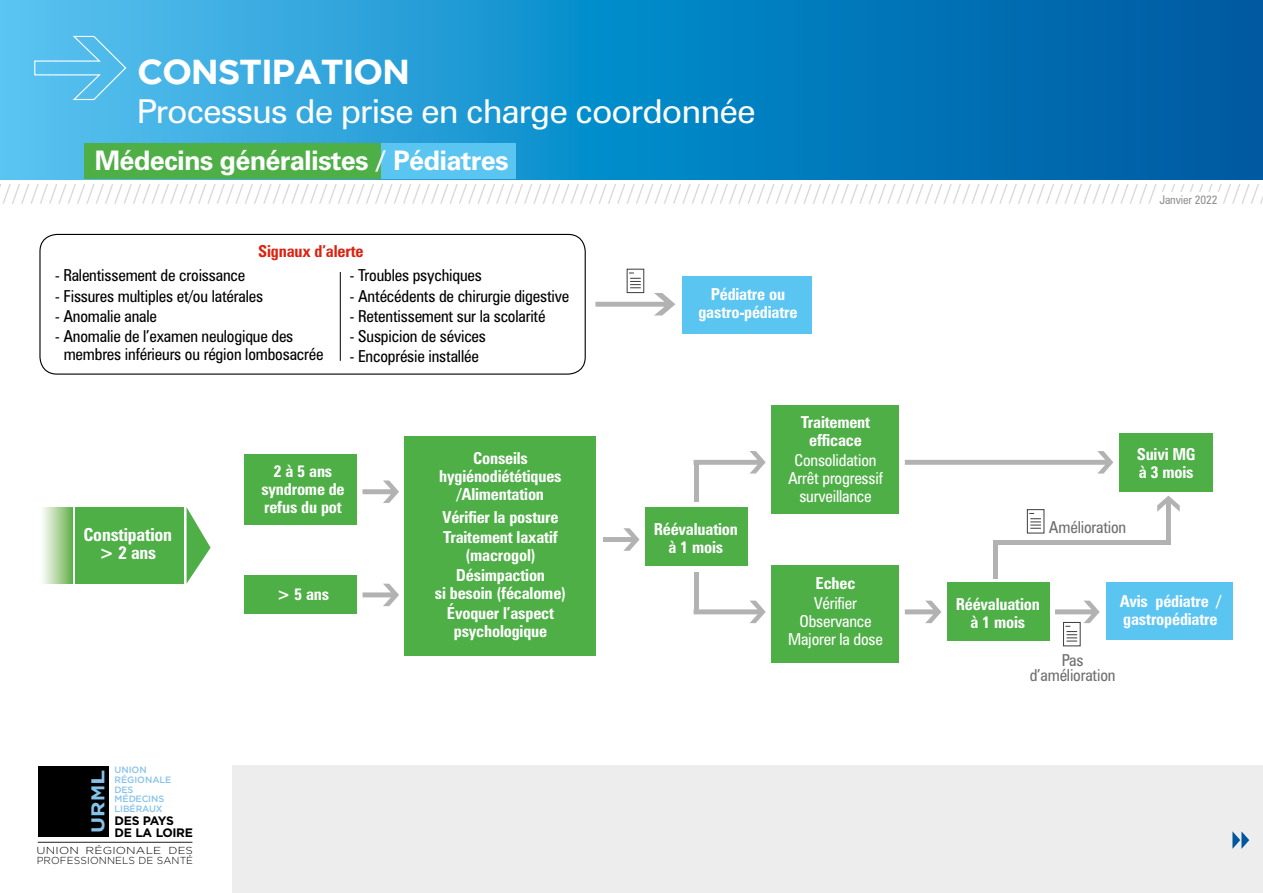
<style>
.page{position:relative;width:1263px;height:893px;background:#fff}
.page>*{position:absolute;margin:0;border:0;box-sizing:border-box;transform-origin:0 0}
.t1{font:700 34.5px "Gotham";letter-spacing:-.035em;color:#fff}
.t2{font:33px "Zurich BT";letter-spacing:-.03em;color:#fff}
.t3{font:700 27px "Zurich BT";letter-spacing:-.03em;color:#fff}
.t4{font:700 18.6px "Gotham";color:#86c3eb;scale:1.14 1}
.t5{font:700 condensed 18px/18px "Zurich BT";letter-spacing:-.01em;color:#fff;text-align:center}
.t6{font:700 condensed 16.5px/18px "Zurich BT";letter-spacing:-.01em;color:#fff;text-align:center}
.t7{font:condensed 16.5px/18px "Zurich BT";letter-spacing:-.01em;color:#000}
.t8{font:condensed 16.5px/18px "Zurich BT";letter-spacing:-.01em;color:#fff;text-align:center}
.t9{font:condensed 16.5px/15px "Zurich BT";letter-spacing:-.01em;color:#6f6f6f;text-align:center}
.t10{font:700 condensed 16.5px "Zurich BT";letter-spacing:-.01em;color:#dc2210}
.t11{font:700 12.3px/11.7px "Gotham";letter-spacing:-.035em;color:#000}
.t12{font:condensed 12px "Zurich BT";letter-spacing:-.01em;color:#929292}
.t13{font:300 10.2px/10.4px "Gotham";letter-spacing:.015em;color:#000;scale:1.19 1}
.t14{font:500 9.15px/9.8px "Gotham";letter-spacing:-.005em;color:#86c3eb}
</style>
<div class="page">
<div style="left:682px;top:276px;width:130px;height:58px;background:#5bc5f2"></div>
<svg style="left:595px;top:273px;width:80px;height:42px"></svg>
<div style="left:39px;top:234px;width:547px;height:141px;border:1px solid #000;border-radius:17px"></div>
<div style="left:75px;top:507px;width:109px;height:77px;background:#4faf47"></div>
<svg style="left:187px;top:508px;width:24px;height:75px"></svg>
<svg style="left:43px;top:507px;width:29px;height:77px;background:#afd5a0"></svg>
<div style="left:245px;top:454px;width:112px;height:71px;background:#4faf47"></div>
<div style="left:245px;top:575px;width:112px;height:39px;background:#4faf47"></div>
<div style="left:404px;top:436px;width:191px;height:219px;background:#4faf47"></div>
<svg style="left:362px;top:480px;width:37px;height:23px"></svg>
<hr style="left:340px;top:272px;width:1px;height:89px;background:#000">
<div style="left:645px;top:507px;width:102px;height:59px;background:#4faf47"></div>
<div style="left:772px;top:405px;width:127px;height:108px;background:#4faf47"></div>
<div style="left:772px;top:566px;width:127px;height:97px;background:#4faf47"></div>
<div style="left:1119px;top:433px;width:94px;height:59px;background:#4faf47"></div>
<div style="left:1106px;top:583px;width:126px;height:57px;background:#5bc5f2"></div>
<div style="left:947px;top:583px;width:102px;height:58px;background:#4faf47"></div>
<div style="left:38px;top:766px;width:71px;height:71px;background:#000"></div>
<hr style="left:38px;top:842px;width:154px;height:1px;background:#1e1e1d">
<svg style="left:0;top:0;width:1263px;height:179px;background:#1488c6"></svg>
<div style="left:85px;top:144px;width:296px;height:35px;background:#4faf47"></div>
<div style="left:381px;top:144px;width:134px;height:35px;background:#5bc5f2"></div>
<svg style="left:34px;top:35px;width:93px;height:66px;background:#5cc0ed"></svg>
<svg style="left:0;top:184px;width:1263px;height:20px"></svg>
<div style="left:1156px;top:193px;width:65px;height:12px;background:#fff"></div>
<div style="left:233px;top:765px;width:1030px;height:128px;background:#ededed"></div>
<svg style="left:362px;top:584px;width:37px;height:22px"></svg>
<svg style="left:603px;top:528px;width:36px;height:23px"></svg>
<svg style="left:694px;top:451px;width:72px;height:23px"></svg>
<hr style="left:694px;top:460px;width:4px;height:42px;background:#b2b2b2">
<svg style="left:694px;top:601px;width:72px;height:22px"></svg>
<hr style="left:694px;top:572px;width:4px;height:42px;background:#b2b2b2">
<svg style="left:905px;top:601px;width:36px;height:22px"></svg>
<svg style="left:905px;top:451px;width:208px;height:23px"></svg>
<svg style="left:1055px;top:601px;width:45px;height:41px"></svg>
<svg style="left:1157px;top:496px;width:23px;height:49px"></svg>
<div style="left:998px;top:540px;width:172px;height:5px;background:#b2b2b2"></div>
<div style="left:993px;top:540px;width:5px;height:38px;background:#b2b2b2"></div>
<div style="left:1027px;top:509px;width:17px;height:24px;border:1px solid #3c3c3b"></div>
<svg style="left:1029px;top:513px;width:12px;height:16px"></svg>
<svg style="left:1232px;top:831px;width:17px;height:18px"></svg>
<h1 class="t1" style="left:137px;top:52px;width:275px">CONSTIPATION</h1>
<h2 class="t2" style="left:137px;top:91px;width:620px">Processus de prise en charge coordonnée</h2>
<h3 class="t3" style="left:94px;top:144px;width:416px">Médecins généralistes / Pédiatres</h3>
<p class="t10" style="left:258px;top:242px;width:107px">Signaux d’alerte</p>
<p class="t7" style="left:55px;top:266px;width:191px">- Ralentissement de croissance</p>
<p class="t7" style="left:55px;top:287px;width:209px">- Fissures multiples et/ou latérales</p>
<p class="t7" style="left:55px;top:307px;width:103px">- Anomalie anale</p>
<p class="t7" style="left:64px;top:327px;width:261px;text-indent:-8px">- Anomalie de l’examen neulogique des membres inférieurs ou région lombosacrée</p>
<p class="t7" style="left:350px;top:266px;width:134px">- Troubles psychiques</p>
<p class="t7" style="left:350px;top:287px;width:221px">- Antécédents de chirurgie digestive</p>
<p class="t7" style="left:350px;top:307px;width:197px">- Retentissement sur la scolarité</p>
<p class="t7" style="left:350px;top:327px;width:138px">- Suspicion de sévices</p>
<p class="t7" style="left:350px;top:347px;width:130px">- Encoprésie installée</p>
<p class="t5" style="left:83px;top:526px;width:90px">Constipation &gt; 2 ans</p>
<p class="t4" style="left:87px;top:833px;width:57px;rotate:-90deg">URML</p>
<p class="t14" style="left:114px;top:765px;width:58px">UNION<br>RÉGIONALE<br>DES<br>MÉDECINS<br>LIBÉRAUX</p>
<p class="t11" style="left:115px;top:815px;width:80px">DES PAYS<br>DE LA LOIRE</p>
<p class="t13" style="left:37px;top:845px;width:133px">UNION<br>PROFESSIONNELS DE SANTÉ</p>
<p class="t13" style="left:86px;top:845px;width:92px">RÉGIONALE DES</p>
<p class="t6" style="left:261px;top:462px;width:85px">2 à 5 ans syndrome de refus du pot</p>
<p class="t6" style="left:277px;top:585px;width:54px">&gt; 5 ans</p>
<p class="t6" style="left:439px;top:449px;width:124px">Conseils hygiénodiététiques /Alimentation</p>
<p class="t6" style="left:442px;top:506px;width:118px;line-height:20.1px;text-align:left">Vérifier la posture<br>Traitement laxatif</p>
<p class="t6" style="left:456px;top:545px;width:91px;line-height:20.1px">(macrogol)<br>Désimpaction</p>
<p class="t6" style="left:435px;top:583px;width:133px;line-height:20.1px">si besoin (fécalome)<br>Évoquer l’aspect</p>
<p class="t6" style="left:454px;top:622px;width:95px">psychologique</p>
<p class="t6" style="left:698px;top:285px;width:101px">Pédiatre ou gastro-pédiatre</p>
<p class="t6" style="left:654px;top:520px;width:86px">Réévaluation à 1 mois</p>
<p class="t6" style="left:801px;top:413px;width:71px">Traitement efficace</p>
<p class="t8" style="left:788px;top:451px;width:96px">Consolidation<br>Arrêt progressif surveillance</p>
<p class="t6" style="left:816px;top:574px;width:41px">Echec</p>
<p class="t8" style="left:788px;top:594px;width:96px">Vérifier<br>Observance<br>Majorer la dose</p>
<p class="t12" style="left:1159px;top:193px;width:60px">Janvier 2022</p>
<p class="t6" style="left:1137px;top:445px;width:60px;text-align:left">Suivi MG à 3 mois</p>
<p class="t9" style="left:1049px;top:519px;width:79px">Amélioration</p>
<p class="t6" style="left:956px;top:595px;width:86px">Réévaluation à 1 mois</p>
<p class="t6" style="left:1120px;top:591px;width:103px;text-align:left">Avis pédiatre / gastropédiatre</p>
<p class="t9" style="left:1030px;top:652px;width:87px">Pas d’amélioration</p>
</div>
